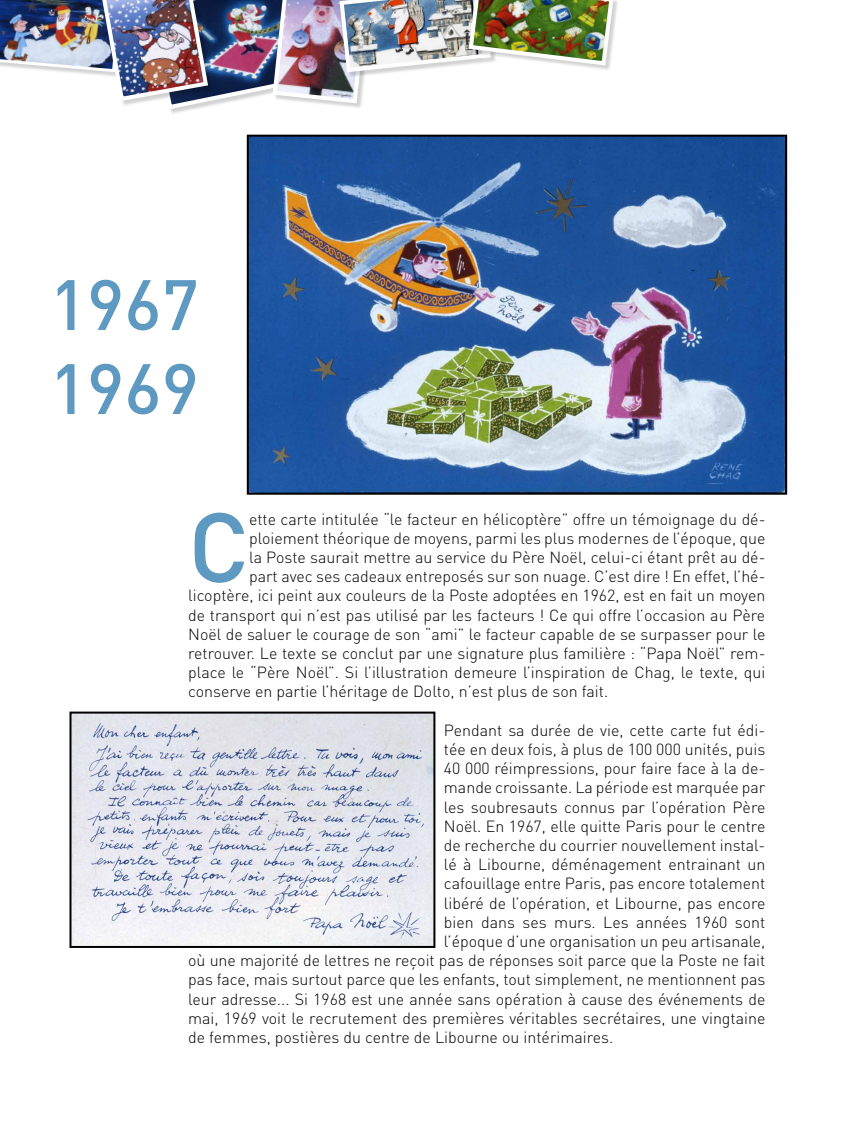
<style>
.page{position:relative;width:851px;height:1134px;background:#fff}
.page>*{position:absolute;margin:0;border:0;box-sizing:border-box;transform-origin:0 0}
.t1{font:500 96.9px "DIN";color:#5d99c1}
.t2{font:500 70px/84px "DIN";color:#5d99c1}
.t3{font:300 16px "DIN";color:#000}
</style>
<div class="page">
<div style="left:469px;top:0;width:150px;height:71px;background:#000;opacity:.18"></div>
<img style="left:0;top:0;width:615px;height:112px">
<img style="left:72px;top:714px;width:360px;height:231px">
<div style="left:69px;top:711px;width:366px;height:237px;border:2px solid #000"></div>
<img style="left:250px;top:138px;width:534px;height:354px">
<div style="left:247px;top:135px;width:540px;height:360px;border:2px solid #000"></div>
<h2 class="t2" style="left:50px;top:260px;width:151px">1967<br>1969</h2>
<h1 class="t1" style="left:188px;top:485px;width:62px">C</h1>
<p class="t3" style="left:249px;top:509px;width:518px">ette carte intitulée “le facteur en hélicoptère” offre un témoignage du dé-</p>
<p class="t3" style="left:249px;top:528px;width:518px">ploiement théorique de moyens, parmi les plus modernes de l’époque, que</p>
<p class="t3" style="left:249px;top:547px;width:518px">la Poste saurait mettre au service du Père Noël, celui-ci étant prêt au dé-</p>
<p class="t3" style="left:249px;top:567px;width:518px">part avec ses cadeaux entreposés sur son nuage. C’est dire ! En effet, l’hé-</p>
<p class="t3" style="left:188px;top:586px;width:578px">licoptère, ici peint aux couleurs de la Poste adoptées en 1962, est en fait un moyen</p>
<p class="t3" style="left:188px;top:605px;width:578px">de transport qui n’est pas utilisé par les facteurs ! Ce qui offre l’occasion au Père</p>
<p class="t3" style="left:188px;top:624px;width:578px">Noël de saluer le courage de son “ami” le facteur capable de se surpasser pour le</p>
<p class="t3" style="left:188px;top:643px;width:578px">retrouver. Le texte se conclut par une signature plus familière : “Papa Noël” rem-</p>
<p class="t3" style="left:188px;top:663px;width:578px">place le “Père Noël”. Si l’illustration demeure l’inspiration de Chag, le texte, qui</p>
<p class="t3" style="left:188px;top:682px;width:421px">conserve en partie l’héritage de Dolto, n’est plus de son fait.</p>
<p class="t3" style="left:444px;top:720px;width:323px">Pendant sa durée de vie, cette carte fut édi-</p>
<p class="t3" style="left:444px;top:739px;width:323px">tée en deux fois, à plus de 100 000 unités, puis</p>
<p class="t3" style="left:444px;top:759px;width:323px">40 000 réimpressions, pour faire face à la de-</p>
<p class="t3" style="left:444px;top:778px;width:323px">mande croissante. La période est marquée par</p>
<p class="t3" style="left:444px;top:797px;width:323px">les soubresauts connus par l’opération Père</p>
<p class="t3" style="left:444px;top:816px;width:323px">Noël. En 1967, elle quitte Paris pour le centre</p>
<p class="t3" style="left:444px;top:835px;width:323px">de recherche du courrier nouvellement instal-</p>
<p class="t3" style="left:444px;top:855px;width:323px">lé à Libourne, déménagement entrainant un</p>
<p class="t3" style="left:444px;top:874px;width:323px">cafouillage entre Paris, pas encore totalement</p>
<p class="t3" style="left:444px;top:893px;width:323px">libéré de l’opération, et Libourne, pas encore</p>
<p class="t3" style="left:444px;top:912px;width:323px">bien dans ses murs. Les années 1960 sont</p>
<p class="t3" style="left:444px;top:931px;width:323px">l’époque d’une organisation un peu artisanale,</p>
<p class="t3" style="left:188px;top:951px;width:578px">où une majorité de lettres ne reçoit pas de réponses soit parce que la Poste ne fait</p>
<p class="t3" style="left:188px;top:970px;width:578px">pas face, mais surtout parce que les enfants, tout simplement, ne mentionnent pas</p>
<p class="t3" style="left:188px;top:989px;width:578px">leur adresse... Si 1968 est une année sans opération à cause des événements de</p>
<p class="t3" style="left:188px;top:1008px;width:578px">mai, 1969 voit le recrutement des premières véritables secrétaires, une vingtaine</p>
<p class="t3" style="left:188px;top:1027px;width:426px">de femmes, postières du centre de Libourne ou intérimaires.</p>
</div>
